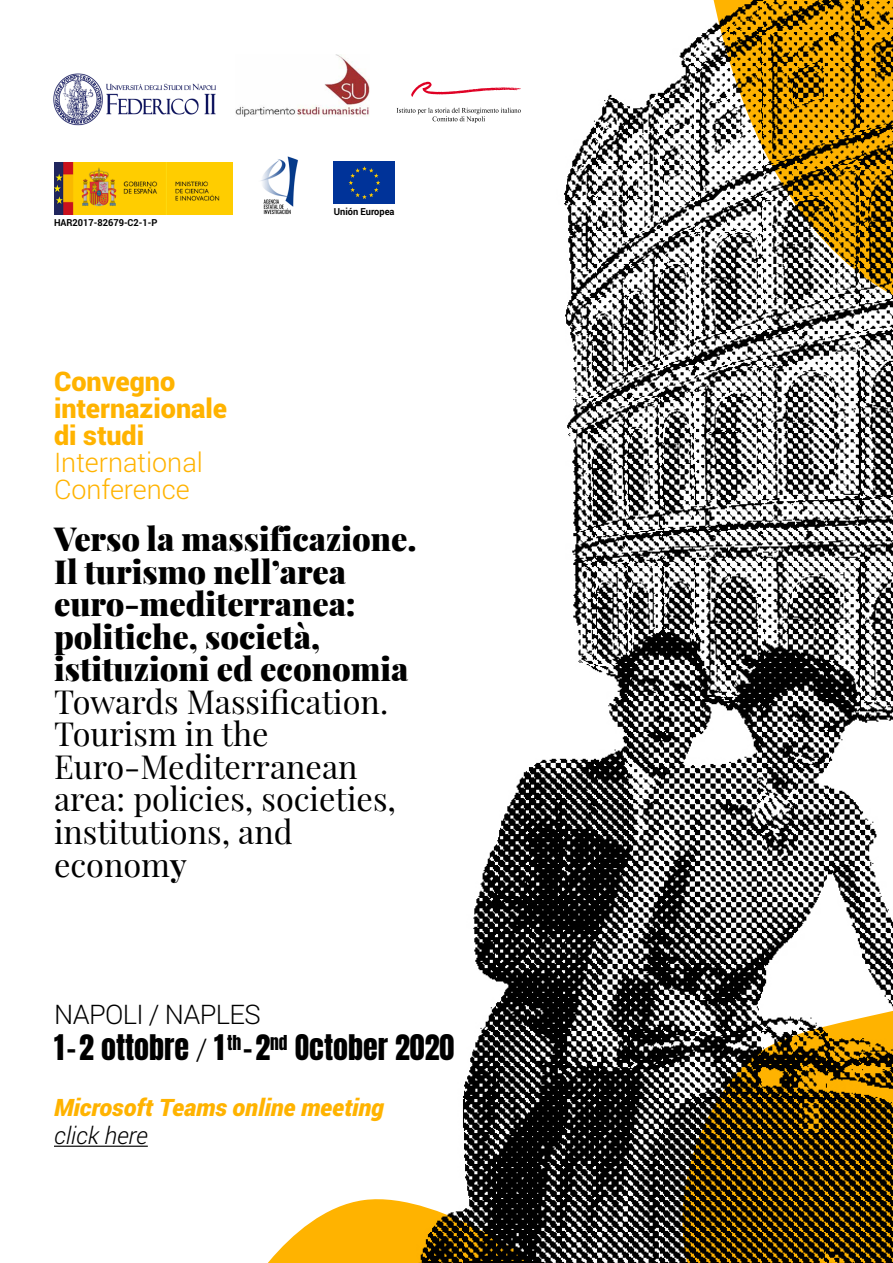
<style>
.page{position:relative;width:893px;height:1263px;background:#fff}
.page>*{position:absolute;margin:0;border:0;box-sizing:border-box;transform-origin:0 0}
.t1{font:32.55px/32.5px "Playfair Display";color:#000}
.t2{font:30px "Anton";color:#000}
.t3{font:900 27px/27px "Roboto";color:#ffb300}
.t4{font:300 27px/27px "Roboto";color:#ffb300}
.t5{font:300 27px "Roboto";letter-spacing:-.025em;color:#000}
.t6{font:italic 900 24px "Roboto";color:#ffb300}
.t7{font:italic 300 24px "Roboto";color:#000}
.t8{font:700 9.6px "Roboto";color:#000;scale:.96 1}
.s1{font-weight:600}
.s2{font-family:"Roboto";font-weight:300}
</style>
<div class="page">
<img style="left:54px;top:0;width:839px;height:1263px">
<svg style="left:411px;top:82px;width:111px;height:15px"></svg>
<svg style="left:397px;top:108px;width:124px;height:15px"></svg>
<img style="left:54px;top:162px;width:178px;height:53px">
<img style="left:258px;top:150px;width:50px;height:71px">
<div style="left:334px;top:162px;width:61px;height:42px;background:#039"></div>
<svg style="left:349px;top:166px;width:31px;height:33px"></svg>
<img style="left:236px;top:54px;width:134px;height:62px">
<img style="left:53px;top:68px;width:168px;height:58px">
<p class="t8" style="left:54px;top:216px;width:109px">HAR2017-82679-C2-1-P</p>
<p class="t8" style="left:334px;top:205px;width:65px">Unión Europea</p>
<p class="t3" style="left:54px;top:366px;width:175px">Convegno internazionale di studi</p>
<p class="t4" style="left:54px;top:448px;width:150px">International<br>Conference</p>
<p class="t1" style="left:54px;top:520px;width:364px">Verso la massificazione.<br>Il turismo nell’area euro-mediterranea: politiche, società, istituzioni ed economia<br>Towards Massification.<br>Tourism in the<br>Euro-Mediterranean area: policies, societies, institutions, and econom<span class="s1">y</span></p>
<p class="t5" style="left:54px;top:995px;width:208px">NAPOLI / NAPLES</p>
<p class="t2" style="left:54px;top:1032px;width:402px">1-2 ottobre <span class="s2">/</span> 1 <sup>th</sup>-2<sup>nd</sup> October 2020</p>
<p class="t6" style="left:54px;top:1090px;width:331px">Microsoft Teams online meeting</p>
<p class="t7" style="left:54px;top:1119px;width:95px">click here</p>
</div>
